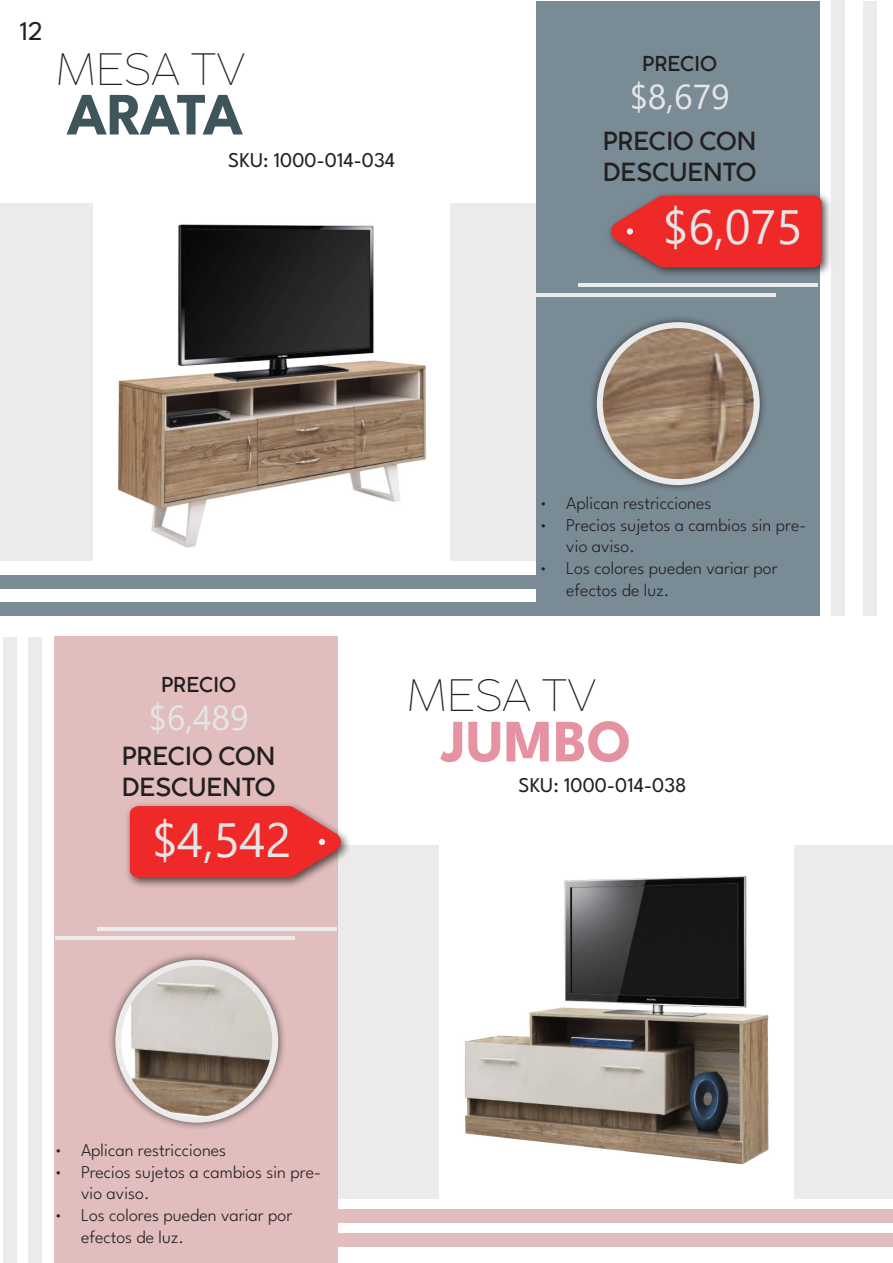
<style>
.page{position:relative;width:893px;height:1263px;background:#fff}
.page>*{position:absolute;margin:0;border:0;box-sizing:border-box;transform-origin:0 0}
.t1{font:700 60px "League Spartan";letter-spacing:-.055em;color:#3f555c}
.t2{font:700 60px "League Spartan";color:#e593a2}
.t3{font:48px "Segoe UI";color:#e5e5e5}
.t4{font:100 42px "Cocogoose Pro Trial";color:#231f20}
.t5{font:34.5px "Segoe UI";color:#e5e5e5}
.t6{font:27px "League Spartan";color:#231f20}
.t7{font:500 25.5px "Cocogoose Classic Trial";color:#231f20}
.t8{font:21px "League Spartan";color:#231f20}
.t9{font:500 21px "Cocogoose Classic Trial";color:#231f20}
.t10{font:300 18px/21.6px "League Spartan";color:#231f20}
</style>
<div class="page">
<div style="left:0;top:203px;width:543px;height:357px;background:#ebebeb"></div>
<div style="left:536px;top:1px;width:284px;height:614px;background:#798b95"></div>
<div style="left:54px;top:637px;width:283px;height:626px;background:#e1bdbd"></div>
<div style="left:339px;top:845px;width:554px;height:353px;background:#ebebeb"></div>
<div style="left:831px;top:1px;width:13px;height:615px;background:#ebebeb"></div>
<div style="left:3px;top:637px;width:13px;height:626px;background:#ebebeb"></div>
<div style="left:29px;top:637px;width:13px;height:626px;background:#ebebeb"></div>
<div style="left:0;top:576px;width:626px;height:13px;background:#798b95"></div>
<div style="left:0;top:602px;width:626px;height:14px;background:#798b95"></div>
<div style="left:267px;top:1209px;width:626px;height:13px;background:#e1bdbd"></div>
<div style="left:267px;top:1233px;width:626px;height:13px;background:#e1bdbd"></div>
<div style="left:863px;top:1px;width:14px;height:614px;background:#ebebeb"></div>
<hr style="left:536px;top:293px;width:240px;height:4px;background:#ebebeb">
<hr style="left:578px;top:284px;width:240px;height:3px;background:#ebebeb">
<hr style="left:55px;top:937px;width:240px;height:3px;background:#ebebeb">
<hr style="left:98px;top:927px;width:239px;height:3px;background:#ebebeb">
<img style="left:94px;top:203px;width:355px;height:357px">
<div style="left:588px;top:314px;width:180px;height:179px;background:#231f20;opacity:.75"></div>
<img style="left:600px;top:325px;width:157px;height:157px;border-radius:78px">
<div style="left:597px;top:322px;width:163px;height:163px;border:6px solid #ebebeb;border-radius:50%"></div>
<img style="left:440px;top:845px;width:354px;height:353px">
<div style="left:107px;top:951px;width:179px;height:180px;background:#231f20;opacity:.75"></div>
<img style="left:118px;top:963px;width:157px;height:156px;border-radius:78px">
<div style="left:115px;top:960px;width:163px;height:162px;border:6px solid #ebebeb;border-radius:50%"></div>
<div style="left:606px;top:190px;width:227px;height:88px;background:#231f20;opacity:.75"></div>
<svg style="left:609px;top:196px;width:213px;height:71px;background:#e03333"></svg>
<div style="left:627px;top:228px;width:6px;height:7px;background:#ebebeb;border-radius:50%"></div>
<div style="left:125px;top:801px;width:227px;height:88px;background:#231f20;opacity:.75"></div>
<svg style="left:130px;top:806px;width:213px;height:72px;background:#e93736"></svg>
<h3 class="t6" style="left:20px;top:10px;width:24px">12</h3>
<p class="t4" style="left:56px;top:46px;width:190px">MESA TV</p>
<p class="t1" style="left:67px;top:67px;width:178px">ARATA</p>
<p class="t8" style="left:228px;top:144px;width:168px">SKU: 1000-014-034</p>
<p class="t9" style="left:642px;top:48px;width:77px">PRECIO</p>
<p class="t5" style="left:629px;top:64px;width:102px">$8,679</p>
<p class="t7" style="left:603px;top:123px;width:155px">PRECIO CON</p>
<p class="t7" style="left:603px;top:153px;width:155px">DESCUENTO</p>
<p class="t3" style="left:662px;top:182px;width:141px">$6,075</p>
<p class="t9" style="left:161px;top:669px;width:77px">PRECIO</p>
<p class="t5" style="left:148px;top:685px;width:102px">$6,489</p>
<p class="t7" style="left:122px;top:737px;width:155px">PRECIO CON</p>
<p class="t7" style="left:122px;top:768px;width:155px">DESCUENTO</p>
<p class="t3" style="left:152px;top:795px;width:141px">$4,542</p>
<p class="t10" style="left:539px;top:491px;width:174px">• Aplican restricciones</p>
<p class="t10" style="left:566px;top:512px;width:242px;text-indent:-27px">• Precios sujetos a cambios sin pre&shy;vio aviso.</p>
<p class="t10" style="left:566px;top:555px;width:213px;text-indent:-27px">• Los colores pueden variar por efectos de luz.</p>
<p class="t4" style="left:407px;top:672px;width:190px">MESA TV</p>
<p class="t2" style="left:441px;top:694px;width:192px">JUMBO</p>
<p class="t8" style="left:519px;top:769px;width:170px">SKU: 1000-014-038</p>
<p class="t10" style="left:54px;top:1138px;width:174px">• Aplican restricciones</p>
<p class="t10" style="left:81px;top:1159px;width:242px;text-indent:-27px">• Precios sujetos a cambios sin pre&shy;vio aviso.</p>
<p class="t10" style="left:81px;top:1202px;width:213px;text-indent:-27px">• Los colores pueden variar por efectos de luz.</p>
</div>
